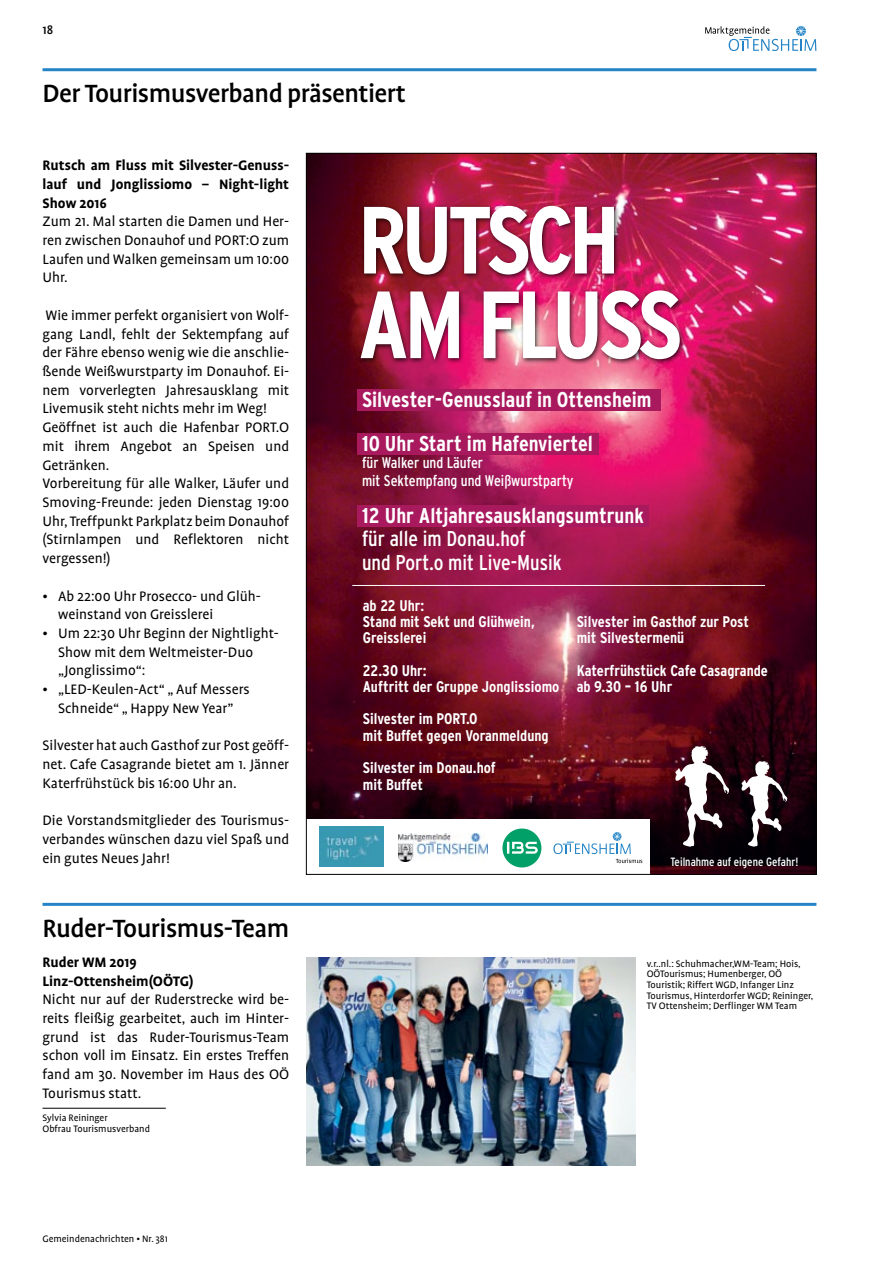
<style>
.page{position:relative;width:893px;height:1263px;background:#fff}
.page>*{position:absolute;margin:0;border:0;box-sizing:border-box;transform-origin:0 0}
.t1{font:700 condensed 95.1px/84.6px "Interstate";letter-spacing:-.05em;color:#fff}
.t2{font:500 28.5px "Profile OT";letter-spacing:-.02em;color:#000}
.t3{font:700 condensed 21.45px "Interstate";color:#fff}
.t4{font:condensed 21.45px/23.1px "Interstate";color:#fff}
.t5{font:15.6px/18.8px "Profile OT";color:#000;text-align:justify}
.t6{font:700 15.6px/18.8px "Profile OT";color:#000;text-align:justify}
.t7{font:700 condensed 15.45px/16.4px "Interstate";color:#fff}
.t8{font:condensed 15.45px/17.1px "Interstate";color:#fff}
.t9{font:500 14.25px "Profile OT";color:#000}
.t10{font:condensed 12px "Interstate";color:#fff}
.t11{font:10.65px/10.6px "Profile OT";color:#000}
</style>
<div class="page">
<svg style="left:705px;top:26px;width:111px;height:25px"></svg>
<hr style="left:43px;top:68px;width:773px;height:3px;background:#2484c6">
<img style="left:308px;top:155px;width:506px;height:717px">
<div style="left:358px;top:203px;width:328px;height:162px;background:#000;opacity:.75"></div>
<img style="left:681px;top:746px;width:16px;height:26px">
<img style="left:747px;top:761px;width:13px;height:21px">
<div style="left:306px;top:819px;width:344px;height:55px;background:#fff"></div>
<img style="left:398px;top:833px;width:89px;height:29px">
<svg style="left:553px;top:832px;width:89px;height:31px"></svg>
<img style="left:320px;top:827px;width:63px;height:39px">
<div style="left:502px;top:828px;width:39px;height:39px;background:#00a068;border-radius:50%"></div>
<svg style="left:507px;top:842px;width:31px;height:12px"></svg>
<hr style="left:352px;top:585px;width:413px;height:1px;background:#fff">
<div style="left:357px;top:433px;width:242px;height:21px;background:#a8195d"></div>
<div style="left:357px;top:389px;width:304px;height:21px;background:#a8195d"></div>
<div style="left:357px;top:505px;width:291px;height:21px;background:#a8195d"></div>
<hr style="left:43px;top:1108px;width:123px;height:1px;background:#000">
<hr style="left:43px;top:903px;width:773px;height:3px;background:#2484c6">
<img style="left:306px;top:958px;width:330px;height:208px">
<p class="t9" style="left:43px;top:22px;width:12px">18</p>
<h2 class="t2" style="left:43px;top:78px;width:365px">Der Tourismusverband präsentiert</h2>
<p class="t6" style="left:43px;top:157px;width:248px">Rutsch am Fluss mit Silvester-Genuss&shy;lauf und Jonglissiomo – Night-light Show 2016</p>
<p class="t5" style="left:43px;top:213px;width:248px">Zum 21. Mal starten die Damen und Her&shy;ren zwischen Donauhof und PORT:O zum Laufen und Walken gemeinsam um 10:00<br>Uhr.</p>
<p class="t5" style="left:43px;top:306px;width:248px;text-align:left">Wie immer perfekt organisiert von Wolf&shy;gang Landl, fehlt der Sektempfang auf der Fähre ebenso wenig wie die anschlie&shy;ßende Weißwurstparty im Donauhof. Ei&shy;nem vorverlegten Jahresausklang mit Livemusik steht nichts mehr im Weg!<br>Geöffnet ist auch die Hafenbar PORT.O mit ihrem Angebot an Speisen und Getränken.<br>Vorbereitung für alle Walker, Läufer und Smoving-Freunde: jeden Dienstag 19:00<br>Uhr, Treffpunkt Parkplatz beim Donauhof (Stirnlampen und Reflektoren nicht vergessen!)</p>
<p class="t5" style="left:58px;top:587px;width:204px;text-indent:-16px">• Ab 22:00 Uhr Prosecco- und Glüh&shy;weinstand von Greisslerei</p>
<p class="t5" style="left:58px;top:625px;width:222px;text-align:left;text-indent:-16px">• Um 22:30 Uhr Beginn der Nightlight-<br>Show mit dem Weltmeister-Duo „Jonglissimo“:</p>
<p class="t5" style="left:43px;top:681px;width:209px;text-align:center">• „LED-Keulen-Act“ „ Auf Messers<br>Schneide“ „ Happy New Year”</p>
<p class="t5" style="left:43px;top:737px;width:248px">Silvester hat auch Gasthof zur Post geöff&shy;net. Cafe Casagrande bietet am 1. Jänner Katerfrühstück bis 16:00 Uhr an.</p>
<p class="t5" style="left:43px;top:812px;width:248px">Die Vorstandsmitglieder des Tourismus&shy;verbandes wünschen dazu viel Spaß und ein gutes Neues Jahr!</p>
<h2 class="t2" style="left:43px;top:913px;width:248px">Ruder-Tourismus-Team</h2>
<p class="t6" style="left:43px;top:953px;width:153px">Ruder WM 2019<br>Linz-Ottensheim(OÖTG)</p>
<p class="t5" style="left:43px;top:991px;width:248px">Nicht nur auf der Ruderstrecke wird be&shy;reits fleißig gearbeitet, auch im Hinter&shy;grund ist das Ruder-Tourismus-Team schon voll im Einsatz. Ein erstes Treffen fand am 30. November im Haus des OÖ Tourismus statt.</p>
<p class="t11" style="left:43px;top:1113px;width:109px">Sylvia Reininger<br>Obfrau Tourismusverband</p>
<p class="t11" style="left:43px;top:1234px;width:127px">Gemeindenachrichten • Nr. 381</p>
<h1 class="t1" style="left:358px;top:197px;width:326px">Rutsch am Fluss</h1>
<h3 class="t3" style="left:362px;top:387px;width:291px">silvester-Genusslauf in Ottensheim</h3>
<h3 class="t3" style="left:362px;top:432px;width:232px">10 uhr start im hafenviertel</h3>
<p class="t8" style="left:362px;top:454px;width:213px">für Walker und Läufer<br>mit Sektempfang und Weißwurstparty</p>
<h3 class="t3" style="left:362px;top:504px;width:283px">12 uhr altjahresausklangsumtrunk</h3>
<h3 class="t4" style="left:362px;top:527px;width:201px">für alle im Donau.hof<br>und Port.o mit Live-Musik</h3>
<p class="t7" style="left:363px;top:597px;width:173px">ab 22 uhr:<br>stand mit sekt und Glühwein,<br>Greisslerei</p>
<p class="t7" style="left:363px;top:662px;width:198px">22.30 uhr:<br>auftritt der Gruppe Jonglissiomo</p>
<p class="t7" style="left:363px;top:711px;width:187px">silvester im PORt.O<br>mit Buffet gegen Voranmeldung</p>
<p class="t7" style="left:363px;top:760px;width:134px">silvester im Donau.hof mit Buffet</p>
<p class="t7" style="left:577px;top:613px;width:174px">silvester im Gasthof zur Post mit silvestermenü</p>
<p class="t7" style="left:577px;top:662px;width:193px">Katerfrühstück cafe casagrande ab 9.30 – 16 uhr</p>
<p class="t10" style="left:670px;top:855px;width:129px">Teilnahme auf eigene Gefahr!</p>
<p class="t11" style="left:647px;top:959px;width:168px">v.r..nl.: Schuhmacher,WM-Team; Hois, OÖTourismus; Humenberger, OÖ Touristik; Riffert WGD, Infanger Linz Tourismus, Hinterdorfer WGD; Reininger, TV Ottensheim; Derflinger WM Team</p>
</div>
